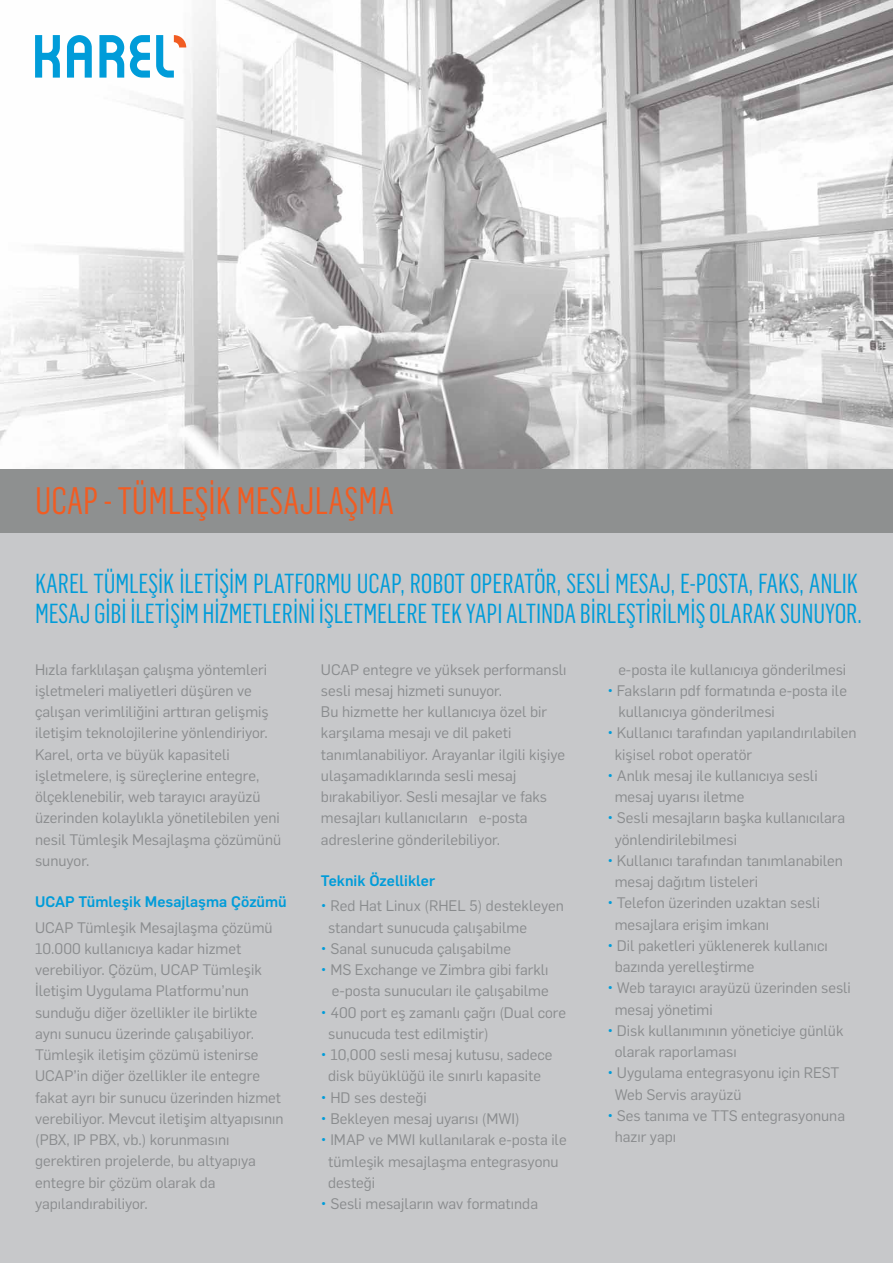
<style>
.page{position:relative;width:893px;height:1263px;background:#fff}
.page>*{position:absolute;margin:0;border:0;box-sizing:border-box;transform-origin:0 0}
.t1{font:37.5px "Flama Condensed";color:#f15c22}
.t2{font:27px/30px "Flama Condensed";letter-spacing:-.005em;color:#009cd9}
.t3{font:15px/21.3px "Flama";color:#8a8c8e}
.t4{font:500 15px "Flama";color:#009cd9}
.s1{color:#009cd9}
</style>
<div class="page">
<div style="left:0;top:416px;width:893px;height:847px;background:#c7c8ca"></div>
<img style="left:0;top:0;width:893px;height:469px">
<div style="left:0;top:469px;width:893px;height:64px;background:#8e9090"></div>
<svg style="left:99px;top:35px;width:25px;height:43px"></svg>
<svg style="left:67px;top:35px;width:25px;height:43px"></svg>
<svg style="left:35px;top:35px;width:25px;height:43px"></svg>
<svg style="left:130px;top:35px;width:20px;height:43px"></svg>
<svg style="left:156px;top:35px;width:30px;height:43px"></svg>
<h1 class="t1" style="left:35px;top:478px;width:361px">UCAP - TÜMLEŞİK MESAJLAŞMA</h1>
<h2 class="t2" style="left:35px;top:568px;width:828px">KAREL TÜMLEŞİK İLETİŞİM PLATFORMU UCAP, ROBOT OPERATÖR, SESLİ MESAJ, E-POSTA, FAKS, ANLIK<br>MESAJ GİBİ İLETİŞİM HİZMETLERİNİ İŞLETMELERE TEK YAPI ALTINDA BİRLEŞTİRİLMİŞ OLARAK SUNUYOR.</h2>
<p class="t3" style="left:35px;top:658px;width:248px">Hızla farklılaşan çalışma yöntemleri işletmeleri maliyetleri düşüren ve çalışan verimliliğini arttıran gelişmiş iletişim teknolojilerine yönlendiriyor.<br>Karel, orta ve büyük kapasiteli işletmelere, iş süreçlerine entegre, ölçeklenebilir, web tarayıcı arayüzü üzerinden kolaylıkla yönetilebilen yeni nesil Tümleşik Mesajlaşma çözümünü sunuyor.</p>
<p class="t3" style="left:321px;top:658px;width:247px">UCAP entegre ve yüksek performanslı sesli mesaj hizmeti sunuyor.<br>Bu hizmette her kullanıcıya özel bir karşılama mesajı ve dil paketi tanımlanabiliyor. Arayanlar ilgili kişiye ulaşamadıklarında sesli mesaj bırakabiliyor. Sesli mesajlar ve faks mesajları kullanıcıların e-posta adreslerine gönderilebiliyor.</p>
<p class="t3" style="left:618px;top:658px;width:229px">e-posta ile kullanıcıya gönderilmesi</p>
<p class="t3" style="left:618px;top:679px;width:230px;text-indent:-11px"><span class="s1">•</span> Faksların pdf formatında e-posta ile kullanıcıya gönderilmesi</p>
<p class="t3" style="left:615px;top:721px;width:243px;text-indent:-7px"><span class="s1">•</span> Kullanıcı tarafından yapılandırılabilen kişisel robot operatör</p>
<p class="t3" style="left:615px;top:764px;width:204px;text-indent:-7px"><span class="s1">•</span> Anlık mesaj ile kullanıcıya sesli mesaj uyarısı iletme</p>
<p class="t3" style="left:615px;top:806px;width:232px;text-indent:-7px"><span class="s1">•</span> Sesli mesajların başka kullanıcılara yönlendirilebilmesi</p>
<p class="t3" style="left:615px;top:849px;width:230px;text-indent:-7px"><span class="s1">•</span> Kullanıcı tarafından tanımlanabilen mesaj dağıtım listeleri</p>
<p class="t3" style="left:615px;top:891px;width:207px;text-indent:-7px"><span class="s1">•</span> Telefon üzerinden uzaktan sesli mesajlara erişim imkanı</p>
<p class="t3" style="left:615px;top:934px;width:215px;text-indent:-7px"><span class="s1">•</span> Dil paketleri yüklenerek kullanıcı bazında yerelleştirme</p>
<p class="t3" style="left:615px;top:976px;width:238px;text-indent:-7px"><span class="s1">•</span> Web tarayıcı arayüzü üzerinden sesli mesaj yönetimi</p>
<p class="t3" style="left:615px;top:1019px;width:230px;text-indent:-7px"><span class="s1">•</span> Disk kullanımının yöneticiye günlük olarak raporlaması</p>
<p class="t3" style="left:615px;top:1061px;width:226px;text-indent:-7px"><span class="s1">•</span> Uygulama entegrasyonu için REST<br>Web Servis arayüzü</p>
<p class="t3" style="left:615px;top:1104px;width:232px;text-indent:-7px"><span class="s1">•</span> Ses tanıma ve TTS entegrasyonuna hazır yapı</p>
<p class="t4" style="left:321px;top:870px;width:116px">Teknik Özellikler</p>
<p class="t4" style="left:35px;top:891px;width:253px">UCAP Tümleşik Mesajlaşma Çözümü</p>
<p class="t3" style="left:328px;top:894px;width:237px;text-indent:-7px"><span class="s1">•</span> Red Hat Linux (RHEL 5) destekleyen standart sunucuda çalışabilme</p>
<p class="t3" style="left:321px;top:937px;width:192px"><span class="s1">•</span> Sanal sunucuda çalışabilme</p>
<p class="t3" style="left:321px;top:958px;width:229px;text-align:right"><span class="s1">•</span> MS Exchange ve Zimbra gibi farklı e-posta sunucuları ile çalışabilme</p>
<p class="t3" style="left:328px;top:1001px;width:239px;text-indent:-7px"><span class="s1">•</span> 400 port eş zamanlı çağrı (Dual core sunucuda test edilmiştir)</p>
<p class="t3" style="left:321px;top:1043px;width:233px;text-align:center"><span class="s1">•</span> 10,000 sesli mesaj kutusu, sadece disk büyüklüğü ile sınırlı kapasite</p>
<p class="t3" style="left:321px;top:1086px;width:107px"><span class="s1">•</span> HD ses desteği</p>
<p class="t3" style="left:321px;top:1107px;width:200px"><span class="s1">•</span> Bekleyen mesaj uyarısı (MWI)</p>
<p class="t3" style="left:328px;top:1128px;width:240px;text-indent:-7px"><span class="s1">•</span> IMAP ve MWI kullanılarak e-posta ile tümleşik mesajlaşma entegrasyonu desteği</p>
<p class="t3" style="left:321px;top:1192px;width:219px"><span class="s1">•</span> Sesli mesajların wav formatında</p>
<p class="t3" style="left:35px;top:916px;width:250px">UCAP Tümleşik Mesajlaşma çözümü 10.000 kullanıcıya kadar hizmet verebiliyor. Çözüm, UCAP Tümleşik İletişim Uygulama Platformu’nun sunduğu diğer özellikler ile birlikte aynı sunucu üzerinde çalışabiliyor.<br>Tümleşik iletişim çözümü istenirse UCAP’in diğer özellikler ile entegre fakat ayrı bir sunucu üzerinden hizmet verebiliyor. Mevcut iletişim altyapısının (PBX, IP PBX, vb.) korunmasını gerektiren projelerde, bu altyapıya entegre bir çözüm olarak da yapılandırabiliyor.</p>
</div>
